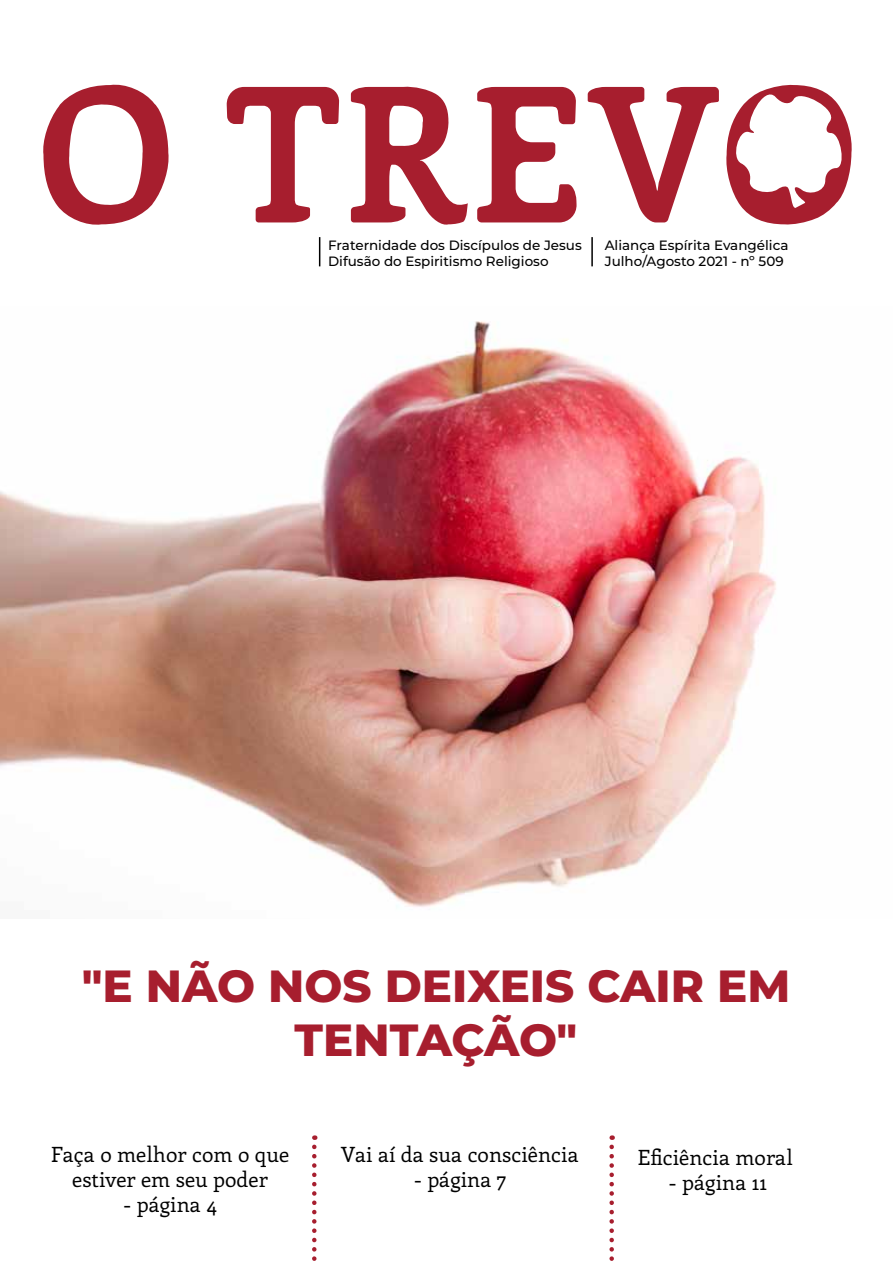
<style>
.page{position:relative;width:893px;height:1263px;background:#fff}
.page>*{position:absolute;margin:0;border:0;box-sizing:border-box;transform-origin:0 0}
.t1{font:800 45px/54px "Montserrat";color:#a71e2e;text-align:center}
.t2{font:21px/25.2px "Enriqueta";color:#000;text-align:center}
.t3{font:500 13.5px/16.2px "Montserrat";color:#000}
</style>
<div class="page">
<img style="left:0;top:321px;width:776px;height:586px">
<svg style="left:312px;top:1147px;width:5px;height:114px"></svg>
<svg style="left:609px;top:1147px;width:5px;height:114px"></svg>
<svg style="left:43px;top:84px;width:126px;height:141px"></svg>
<svg style="left:226px;top:87px;width:113px;height:135px"></svg>
<svg style="left:351px;top:86px;width:117px;height:139px"></svg>
<svg style="left:477px;top:87px;width:100px;height:135px"></svg>
<svg style="left:588px;top:87px;width:131px;height:135px"></svg>
<svg style="left:726px;top:84px;width:126px;height:141px"></svg>
<svg style="left:319px;top:237px;width:1px;height:29px"></svg>
<hr style="left:591px;top:237px;width:2px;height:29px;background:#000">
<p class="t3" style="left:328px;top:237px;width:255px">Fraternidade dos Discípulos de Jesus<br>Difusão do Espiritismo Religioso</p>
<p class="t3" style="left:605px;top:237px;width:185px">Aliança Espírita Evangélica<br>Julho/Agosto 2021 - nº 509</p>
<h1 class="t1" style="left:82px;top:956px;width:710px">"E NÃO NOS DEIXEIS CAIR EM<br>TENTAÇÃO"</h1>
<h2 class="t2" style="left:51px;top:1141px;width:240px">Faça o melhor com o que estiver em seu poder</h2>
<h2 class="t2" style="left:123px;top:1191px;width:95px">- página 4</h2>
<h2 class="t2" style="left:341px;top:1141px;width:239px">Vai aí da sua consciência</h2>
<h2 class="t2" style="left:414px;top:1166px;width:94px">- página 7</h2>
<h2 class="t2" style="left:637px;top:1144px;width:157px">Eficiência moral</h2>
<h2 class="t2" style="left:669px;top:1169px;width:100px">- página 11</h2>
</div>
